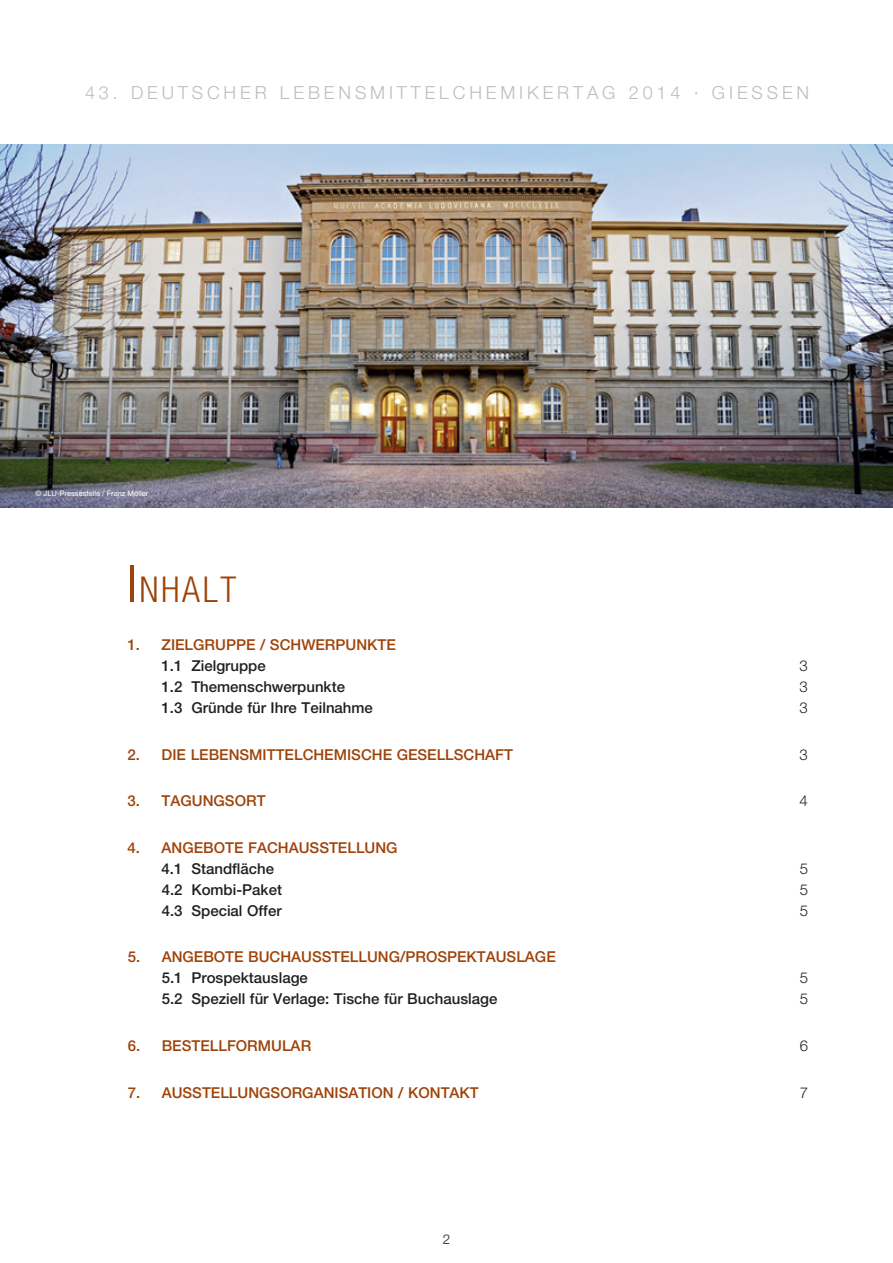
<style>
.page{position:relative;width:893px;height:1263px;background:#fff}
.page>*{position:absolute;margin:0;border:0;box-sizing:border-box;transform-origin:0 0}
.t1{font:300 condensed 35.7px "Helvetica Neue";letter-spacing:.07em;color:#9e4309}
.t2{font:300 18px "Helvetica Neue";letter-spacing:.215em;color:#bcbdc0}
.t3{font:500 15px "Helvetica Neue";color:#9e4309}
.t4{font:500 15px "Helvetica Neue";color:#231f20}
.t5{font:300 15px "Helvetica Neue";color:#231f20}
.t6{font:300 13.5px "Helvetica Neue";color:#231f20}
.t7{font:7.5px "Helvetica Neue";color:#fff}
.s1{font-size:51px}
</style>
<div class="page">
<img style="left:0;top:145px;width:893px;height:363px">
<p class="t2" style="left:85px;top:82px;width:726px">43. DEUTS CHER LEBENS MITT EL CHEMIKERT AG 2014 · G IESS EN</p>
<p class="t7" style="left:35px;top:489px;width:114px">© JLU-Pressestelle / Franz Möller</p>
<h1 class="t1" style="left:128px;top:569px;width:110px"><span class="s1">I</span>nhalt</h1>
<p class="t3" style="left:128px;top:636px;width:270px">1. ZIELGRUPPE / SCHWERPUNKTE</p>
<p class="t4" style="left:162px;top:657px;width:106px">1.1 ZIELGRUPPE</p>
<p class="t5" style="left:800px;top:657px;width:10px">3</p>
<p class="t4" style="left:162px;top:678px;width:185px">1.2 THEMENSCHWERPUNKTE</p>
<p class="t5" style="left:800px;top:678px;width:10px">3</p>
<p class="t4" style="left:162px;top:699px;width:213px">1.3 GRÜNDE FÜR IHRE TEILNAHME</p>
<p class="t5" style="left:800px;top:699px;width:10px">3</p>
<p class="t3" style="left:128px;top:746px;width:387px">2. DIE LEBENSMITTELCHEMISCHE GESELLSCHAFT</p>
<p class="t5" style="left:800px;top:745px;width:10px">3</p>
<p class="t3" style="left:128px;top:792px;width:139px">3. TAGUNGSORT</p>
<p class="t5" style="left:800px;top:792px;width:10px">4</p>
<p class="t3" style="left:128px;top:839px;width:230px">4. ANGEBOTE FACHAUSSTELLU</p>
<p class="t3" style="left:375px;top:839px;width:24px">NG</p>
<p class="t4" style="left:162px;top:860px;width:114px">4.1 STANDFLÄCHE</p>
<p class="t5" style="left:800px;top:859px;width:10px">5</p>
<p class="t4" style="left:162px;top:881px;width:122px">4.2 KOMBI-PAKET</p>
<p class="t5" style="left:800px;top:880px;width:10px">5</p>
<p class="t4" style="left:162px;top:902px;width:122px">4.3 SPECIAL OFFER</p>
<p class="t5" style="left:800px;top:901px;width:10px">5</p>
<p class="t3" style="left:128px;top:948px;width:25px">5. ANGEBOTE</p>
<p class="t3" style="left:248px;top:948px;width:33px">BUCHA</p>
<p class="t3" style="left:301px;top:948px;width:22px">USSTE</p>
<p class="t3" style="left:350px;top:948px;width:67px">LLUNG/PROSPEKTA</p>
<p class="t3" style="left:496px;top:948px;width:41px">USLAGE</p>
<p class="t4" style="left:162px;top:969px;width:148px">5.1 PROSPEKTAUSLAGE</p>
<p class="t5" style="left:800px;top:969px;width:10px">5</p>
<p class="t4" style="left:162px;top:990px;width:337px">5.2 SPEZIELL FÜR VERLAGE: TISCHE FÜR BUCHAUSLAGE</p>
<p class="t5" style="left:800px;top:990px;width:10px">5</p>
<p class="t3" style="left:128px;top:1037px;width:185px">6. BESTELLFORMULAR</p>
<p class="t5" style="left:800px;top:1036px;width:10px">6</p>
<p class="t3" style="left:128px;top:1083px;width:28px">7. AU</p>
<p class="t3" style="left:183px;top:1083px;width:48px">SSTELLU</p>
<p class="t3" style="left:248px;top:1083px;width:232px">NGSORGANISATION / KONTAKT</p>
<p class="t5" style="left:800px;top:1083px;width:10px">7</p>
<p class="t6" style="left:443px;top:1231px;width:9px">2</p>
</div>
